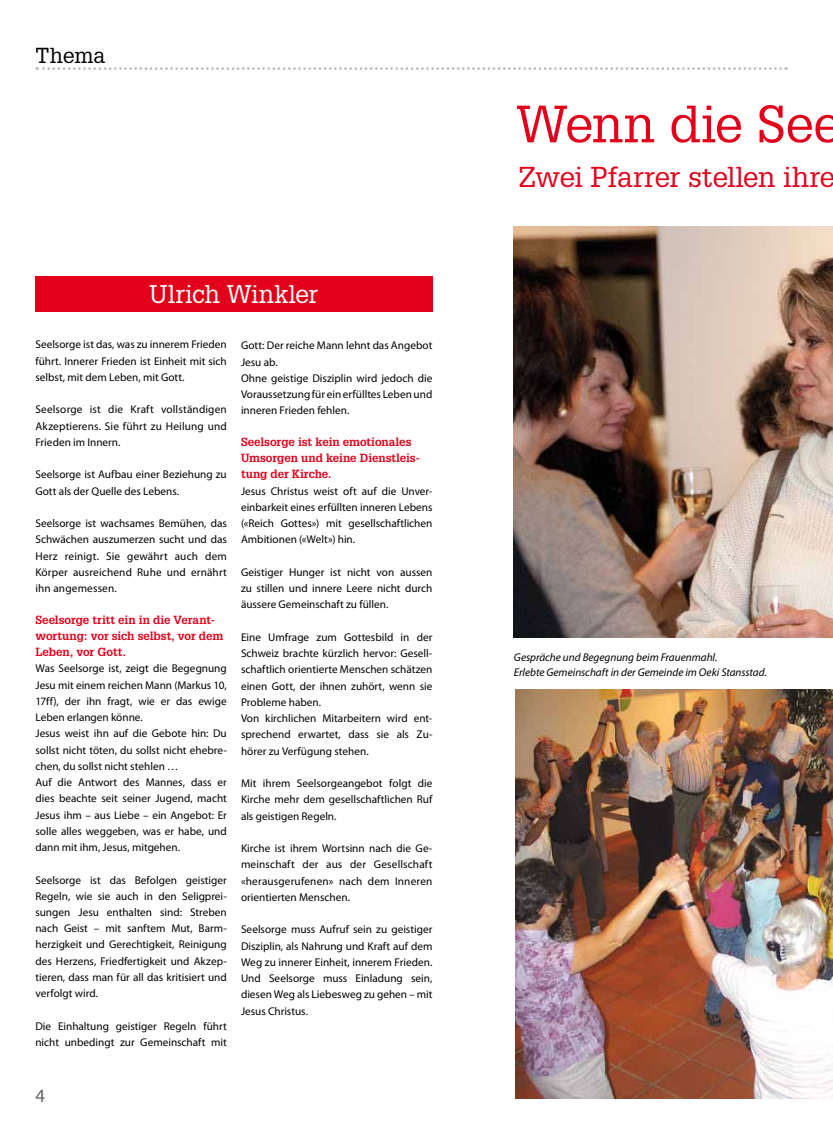
<style>
.page{position:relative;width:833px;height:1134px;background:#fff}
.page>*{position:absolute;margin:0;border:0;box-sizing:border-box;transform-origin:0 0}
.t1{font:51.25px "Glypha LT Std";letter-spacing:-.015em;color:#e2001a}
.t2{font:28.12px "Glypha LT Std";letter-spacing:-.02em;color:#e2001a}
.t3{font:25px "Glypha LT Std";letter-spacing:-.005em;color:#fff}
.t4{font:21.25px "Glypha LT Std";color:#000}
.t5{font:18.75px "Myriad Pro";color:#646567}
.t6{font:700 11.5px/16.2px "Glypha LT Std";letter-spacing:-.005em;color:#e2001a}
.t7{font:11.25px/16.2px "Myriad Pro";color:#000;text-align:justify}
.t8{font:italic 11.25px/15px "Myriad Pro";color:#000}
</style>
<div class="page">
<svg style="left:37px;top:67px;width:749px;height:3px"></svg>
<img style="left:514px;top:227px;width:319px;height:411px">
<img style="left:515px;top:689px;width:318px;height:409px">
<div style="left:35px;top:276px;width:397px;height:36px;background:#e2001a"></div>
<h3 class="t4" style="left:35px;top:42px;width:71px">Thema</h3>
<h3 class="t3" style="left:149px;top:279px;width:170px">Ulrich Winkler</h3>
<p class="t7" style="left:35px;top:336px;width:193px">Seelsorge ist das, was zu innerem Frieden führt. Innerer Frieden ist Einheit mit sich selbst, mit dem Leben, mit Gott.</p>
<p class="t7" style="left:35px;top:401px;width:193px">Seelsorge ist die Kraft vollständigen Akzeptierens. Sie führt zu Heilung und Frieden im Innern.</p>
<p class="t7" style="left:35px;top:466px;width:193px">Seelsorge ist Aufbau einer Beziehung zu<br>Gott als der Quelle des Lebens.</p>
<p class="t7" style="left:35px;top:515px;width:193px">Seelsorge ist wachsames Bemühen, das Schwächen auszumerzen sucht und das Herz reinigt. Sie gewährt auch dem Körper ausreichend Ruhe und ernährt ihn angemessen.</p>
<p class="t6" style="left:35px;top:611px;width:189px">Seelsorge tritt ein in die Verant&shy;wortung: vor sich selbst, vor dem<br>Leben, vor Gott.</p>
<p class="t7" style="left:35px;top:660px;width:193px;text-align:left">Was Seelsorge ist, zeigt die Begegnung Jesu mit einem reichen Mann (Markus 10, 17ff), der ihn fragt, wie er das ewige Leben erlangen könne.<br>Jesus weist ihn auf die Gebote hin: Du sollst nicht töten, du sollst nicht ehebre&shy;chen, du sollst nicht stehlen …<br>Auf die Antwort des Mannes, dass er dies beachte seit seiner Jugend, macht Jesus ihm – aus Liebe – ein Angebot: Er solle alles weggeben, was er habe, und dann mit ihm, Jesus, mitgehen.</p>
<p class="t7" style="left:35px;top:871px;width:193px">Seelsorge ist das Befolgen geistiger Regeln, wie sie auch in den Seligprei&shy;sungen Jesu enthalten sind: Streben nach Geist – mit sanftem Mut, Barm&shy;herzigkeit und Gerechtigkeit, Reinigung des Herzens, Friedfertigkeit und Akzep&shy;tieren, dass man für all das kritisiert und verfolgt wird.</p>
<p class="t7" style="left:35px;top:1018px;width:193px">Die Einhaltung geistiger Regeln führt nicht unbedingt zur Gemeinschaft mit</p>
<p class="t7" style="left:241px;top:337px;width:193px;text-align:left">Gott: Der reiche Mann lehnt das Angebot<br>Jesu ab.<br>Ohne geistige Disziplin wird jedoch die<br>Voraussetzung für ein erfülltes Leben und inneren Frieden fehlen.</p>
<p class="t6" style="left:241px;top:433px;width:180px">Seelsorge ist kein emotionales<br>Umsorgen und keine Dienstleis&shy;tung der Kirche.</p>
<p class="t7" style="left:241px;top:482px;width:193px">Jesus Christus weist oft auf die Unver&shy;einbarkeit eines erfüllten inneren Lebens («Reich Gottes») mit gesellschaftlichen Ambitionen («Welt») hin.</p>
<p class="t7" style="left:241px;top:564px;width:193px">Geistiger Hunger ist nicht von aussen zu stillen und innere Leere nicht durch äussere Gemeinschaft zu füllen.</p>
<p class="t7" style="left:241px;top:629px;width:193px;text-align:left">Eine Umfrage zum Gottesbild in der Schweiz brachte kürzlich hervor: Gesell&shy;schaftlich orientierte Menschen schätzen einen Gott, der ihnen zuhört, wenn sie Probleme haben.<br>Von kirchlichen Mitarbeitern wird ent&shy;sprechend erwartet, dass sie als Zu&shy;hörer zu Verfügung stehen.</p>
<p class="t7" style="left:241px;top:775px;width:193px">Mit ihrem Seelsorgeangebot folgt die Kirche mehr dem gesellschaftlichen Ruf als geistigen Regeln.</p>
<p class="t7" style="left:241px;top:840px;width:193px">Kirche ist ihrem Wortsinn nach die Ge&shy;meinschaft der aus der Gesellschaft «herausgerufenen» nach dem Inneren orientierten Menschen.</p>
<p class="t7" style="left:241px;top:921px;width:193px">Seelsorge muss Aufruf sein zu geistiger Disziplin, als Nahrung und Kraft auf dem Weg zu innerer Einheit, innerem Frieden.<br>Und Seelsorge muss Einladung sein, diesen Weg als Liebesweg zu gehen – mit Jesus Christus.</p>
<h3 class="t5" style="left:35px;top:1084px;width:11px">4</h3>
<h1 class="t1" style="left:516px;top:93px;width:326px">Wenn die See</h1>
<h2 class="t2" style="left:519px;top:160px;width:318px">Zwei Pfarrer stellen ihre</h2>
<p class="t8" style="left:514px;top:650px;width:255px">Gespräche und Begegnung beim Frauenmahl.<br>Erlebte Gemeinschaft in der Gemeinde im Oeki Stansstad.</p>
</div>
